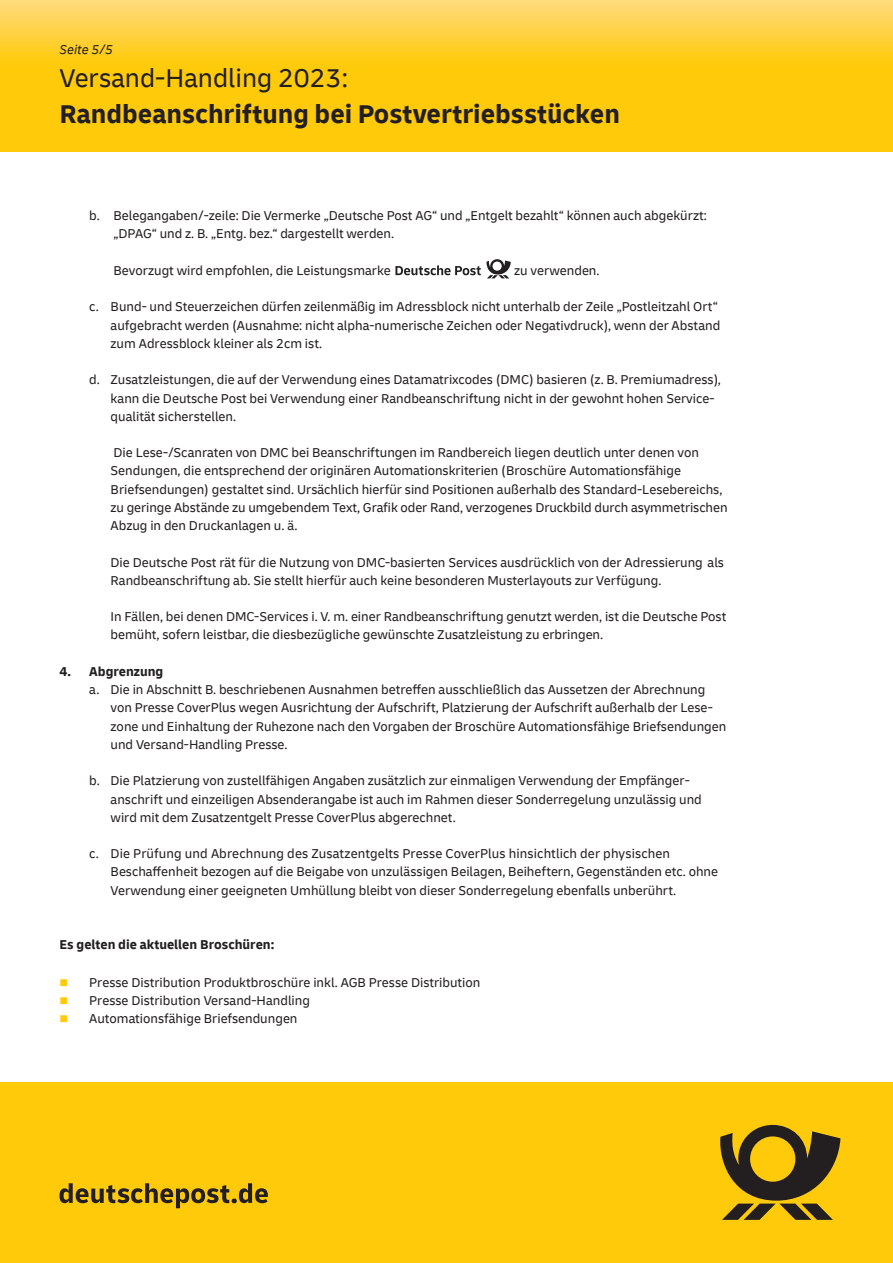
<style>
.page{position:relative;width:893px;height:1263px;background:#fff}
.page>*{position:absolute;margin:0;border:0;box-sizing:border-box;transform-origin:0 0}
.t1{font:700 27px "Delivery";color:#231f20}
.t2{font:27px "Delivery";color:#231f20}
.t3{font:13.5px/18.1px "Delivery";color:#231f20}
.t4{font:700 13.5px "Delivery";color:#231f20}
.t5{font:italic 13.5px "Delivery";color:#231f20}
.s1{color:#feca0a}
</style>
<div class="page">
<svg style="left:0;top:0;width:893px;height:152px;background:#fecd22"></svg>
<div style="left:0;top:1083px;width:893px;height:180px;background:#feca0a"></div>
<svg style="left:60px;top:1183px;width:208px;height:25px"></svg>
<svg style="left:395px;top:259px;width:116px;height:19px"></svg>
<svg style="left:720px;top:1125px;width:120px;height:95px"></svg>
<p class="t5" style="left:60px;top:40px;width:55px">Seite 5/5</p>
<h1 class="t2" style="left:60px;top:62px;width:290px">Versand-Handling 2023:</h1>
<h1 class="t1" style="left:60px;top:97px;width:562px">Randbeanschriftung bei Postvertriebsstücken</h1>
<p class="t3" style="left:114px;top:207px;width:595px;text-indent:-24px">b. Belegangaben/-zeile: Die Vermerke „Deutsche Post AG“ und „Entgelt bezahlt“ können auch abgekürzt: „DPAG“ und z. B. „Entg. bez.“ dargestellt werden.</p>
<p class="t3" style="left:114px;top:261px;width:279px">Bevorzugt wird empfohlen, die Leistungsmarke</p>
<p class="t3" style="left:514px;top:261px;width:87px">zu verwenden.</p>
<p class="t3" style="left:111px;top:298px;width:611px;text-indent:-21px">c. Bund- und Steuerzeichen dürfen zeilenmäßig im Adressblock nicht unterhalb der Zeile „Postleitzahl Ort“ aufgebracht werden (Ausnahme: nicht alpha-numerische Zeichen oder Negativdruck), wenn der Abstand zum Adressblock kleiner als 2cm ist.</p>
<p class="t3" style="left:111px;top:371px;width:612px;text-indent:-21px">d. Zusatzleistungen, die auf der Verwendung eines Datamatrixcodes (DMC) basieren (z. B. Premiumadress), kann die Deutsche Post bei Verwendung einer Randbeanschriftung nicht in der gewohnt hohen Service&shy;qualität sicherstellen.</p>
<p class="t3" style="left:111px;top:444px;width:618px">Die Lese-/Scanraten von DMC bei Beanschriftungen im Randbereich liegen deutlich unter denen von Sendungen, die entsprechend der originären Automationskriterien (Broschüre Automationsfähige Briefsendungen) gestaltet sind. Ursächlich hierfür sind Positionen außerhalb des Standard-Lesebereichs, zu geringe Abstände zu umgebendem Text, Grafik oder Rand, verzogenes Druckbild durch asymmetrischen Abzug in den Druckanlagen u. ä.</p>
<p class="t3" style="left:111px;top:553px;width:615px">Die Deutsche Post rät für die Nutzung von DMC-basierten Services ausdrücklich von der Adressierung als<br>Randbeanschriftung ab. Sie stellt hierfür auch keine besonderen Musterlayouts zur Verfügung.</p>
<p class="t3" style="left:111px;top:608px;width:617px">In Fällen, bei denen DMC-Services i. V. m. einer Randbeanschriftung genutzt werden, ist die Deutsche Post bemüht, sofern leistbar, die diesbezügliche gewünschte Zusatzleistung zu erbringen.</p>
<p class="t4" style="left:60px;top:663px;width:105px">4. Abgrenzung</p>
<p class="t3" style="left:111px;top:680px;width:617px;text-indent:-21px">a. Die in Abschnitt B. beschriebenen Ausnahmen betreffen ausschließlich das Aussetzen der Abrechnung von Presse CoverPlus wegen Ausrichtung der Aufschrift, Platzierung der Aufschrift außerhalb der Lese&shy;zone und Einhaltung der Ruhezone nach den Vorgaben der Broschüre Automationsfähige Briefsendungen und Versand-Handling Presse.</p>
<p class="t3" style="left:111px;top:772px;width:593px;text-indent:-21px">b. Die Platzierung von zustellfähigen Angaben zusätzlich zur einmaligen Verwendung der Empfänger&shy;anschrift und einzeiligen Absenderangabe ist auch im Rahmen dieser Sonderregelung unzulässig und wird mit dem Zusatzentgelt Presse CoverPlus abgerechnet.</p>
<p class="t3" style="left:111px;top:844px;width:609px;text-indent:-21px">c. Die Prüfung und Abrechnung des Zusatzentgelts Presse CoverPlus hinsichtlich der physischen<br>Beschaffenheit bezogen auf die Beigabe von unzulässigen Beilagen, Beiheftern, Gegenständen etc. ohne<br>Verwendung einer geeigneten Umhüllung bleibt von dieser Sonderregelung ebenfalls unberührt.</p>
<p class="t4" style="left:60px;top:936px;width:216px">Es gelten die aktuellen Broschüren:</p>
<p class="t3" style="left:60px;top:973px;width:422px"><span class="s1">■</span> Presse Distribution Produktbroschüre inkl. AGB Presse Distribution</p>
<p class="t3" style="left:60px;top:991px;width:252px"><span class="s1">■</span> Presse Distribution Versand-Handling</p>
<p class="t3" style="left:60px;top:1009px;width:239px"><span class="s1">■</span> Automationsfähige Briefsendungen</p>
</div>
